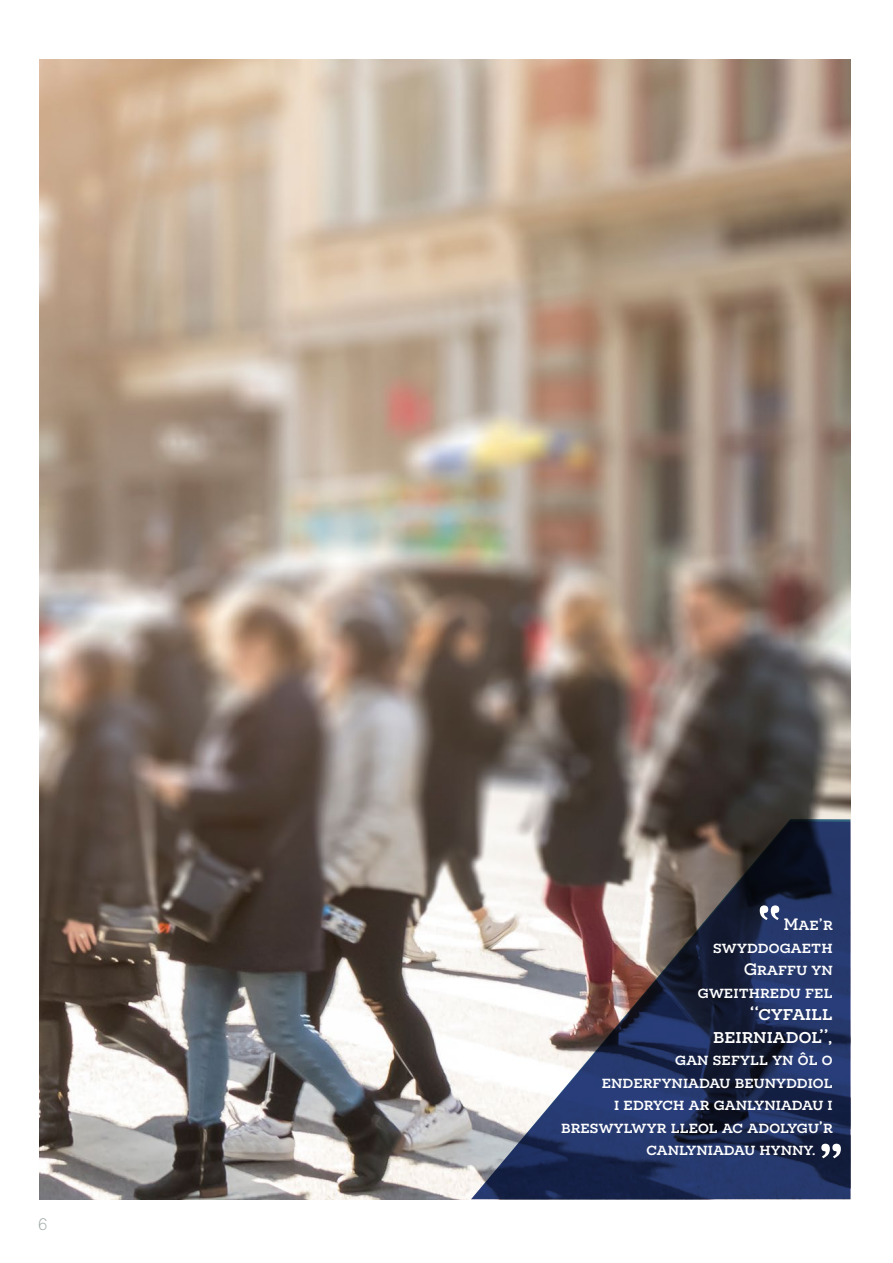
<style>
.page{position:relative;width:893px;height:1263px;background:#fff}
.page>*{position:absolute;margin:0;border:0;box-sizing:border-box;transform-origin:0 0}
.t1{font:500 19.5px/22.5px "Novecentoslabwide";letter-spacing:.005em;color:#fff;text-align:right}
.t2{font:500 16.5px/22.5px "Novecentoslabwide";letter-spacing:.005em;color:#fff;text-align:right}
.t3{font:15.75px "Shree Dev 0714";color:#99a49c}
</style>
<div class="page">
<img style="left:40px;top:60px;width:810px;height:1139px">
<svg style="left:471px;top:821px;width:379px;height:378px;background:#5a5e74"></svg>
<svg style="left:760px;top:905px;width:19px;height:15px"></svg>
<svg style="left:821px;top:1144px;width:20px;height:14px"></svg>
<p class="t3" style="left:38px;top:1214px;width:11px">6</p>
<p class="t2" style="left:698px;top:913px;width:136px">Mae’r swyddogaeth<br>Graffu yn gweithredu fel</p>
<p class="t1" style="left:713px;top:1002px;width:121px">‘‘cyfaill beirniadol’’,</p>
<p class="t2" style="left:675px;top:1048px;width:159px">gan sefyll yn ôl o</p>
<p class="t2" style="left:602px;top:1071px;width:233px">enderfyniadau beunyddiol</p>
<p class="t2" style="left:614px;top:1093px;width:220px">i edrych ar ganlyniadau i</p>
<p class="t2" style="left:561px;top:1116px;width:273px">breswylwyr lleol ac adolygu’r</p>
<p class="t2" style="left:646px;top:1138px;width:171px">canlyniadau hynny.</p>
</div>
